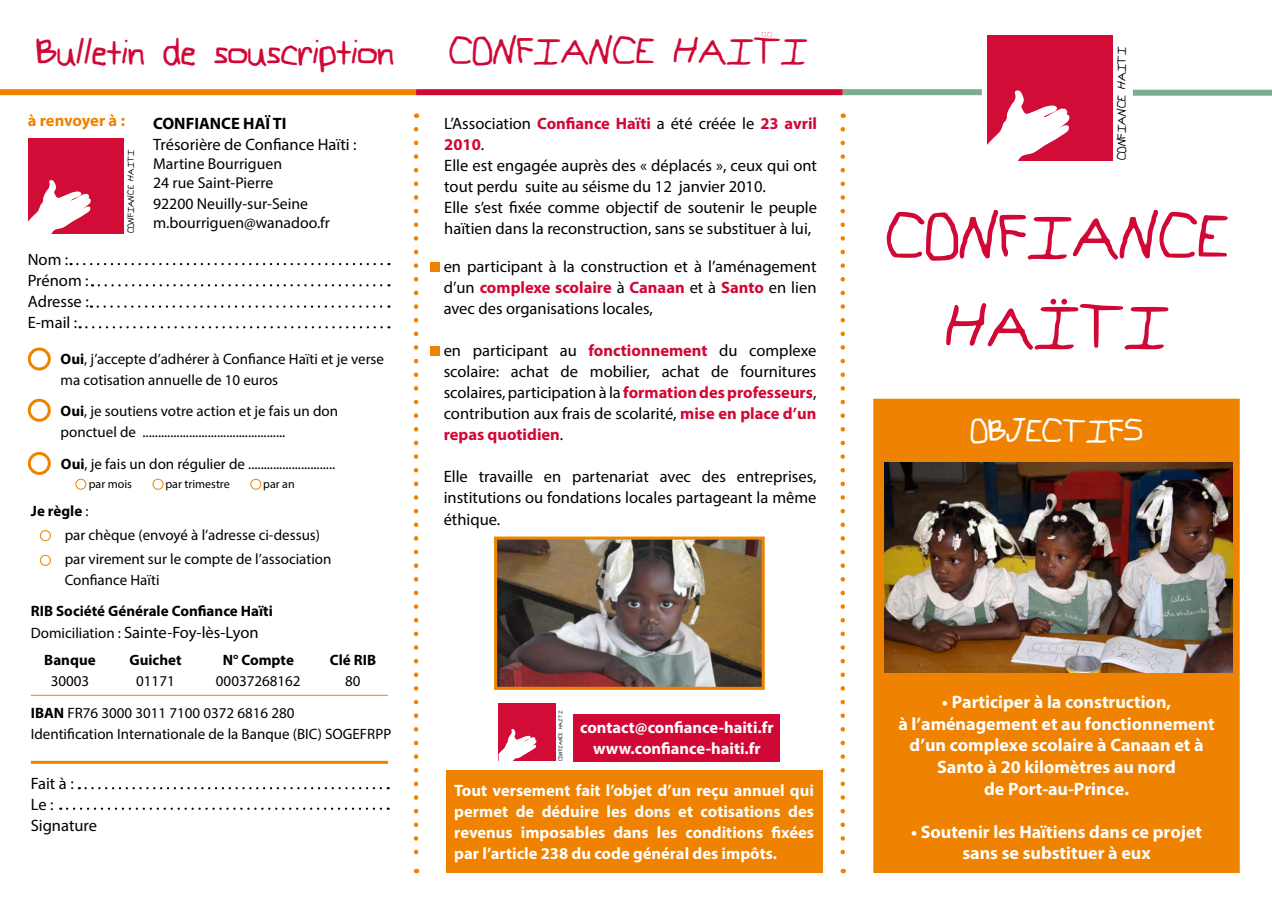
<style>
.page{position:relative;width:1272px;height:902px;background:#fff}
.page>*{position:absolute;margin:0;border:0;box-sizing:border-box;transform-origin:0 0}
.t1{font:75px/90px "Kindergarten";color:#d10836;text-align:center}
.t2{font:45px "Kindergarten";color:#d10836}
.t3{font:39px "Kindergarten";color:#fff}
.t4{font:700 18px/21.6px "Myriad Pro";color:#fff;text-align:center}
.t5{font:16.5px/21px "Myriad Pro";color:#000}
.t6{font:700 16.5px/21px "Myriad Pro";color:#fff;text-align:justify}
.t7{font:700 16.5px "Myriad Pro";color:#000}
.t8{font:700 16.5px "Myriad Pro";letter-spacing:-.01em;color:#ef8200}
.t9{font:15.75px/18.9px "Myriad Pro";color:#000}
.t10{font:15px/21px "Myriad Pro";color:#000}
.t11{font:700 15px "Myriad Pro";color:#000}
.t12{font:14.25px "Kindergarten";color:#000}
.t13{font:12px "Myriad Pro";color:#000}
.t14{font:10.5px "Kindergarten";color:#000}
.t15{font:6.3px "Kindergarten";color:#000}
.s1{font-weight:700}
.s2{font-size:15px}
.s3{font-weight:700;color:#d10836}
</style>
<div class="page">
<div style="left:873px;top:398px;width:366px;height:474px;background:#ef8200;border:3px solid #ef8200"></div>
<svg style="left:414px;top:129px;width:4px;height:744px"></svg>
<svg style="left:840px;top:129px;width:5px;height:744px"></svg>
<div style="left:986px;top:35px;width:126px;height:126px;background:#d10c37"></div>
<svg style="left:986px;top:90px;width:83px;height:71px"></svg>
<img style="left:884px;top:463px;width:348px;height:209px">
<div style="left:430px;top:262px;width:10px;height:10px;background:#ef8200"></div>
<div style="left:430px;top:346px;width:10px;height:10px;background:#ef8200"></div>
<img style="left:498px;top:540px;width:262px;height:145px">
<div style="left:494px;top:536px;width:270px;height:153px;border:3px solid #ef8200"></div>
<div style="left:446px;top:770px;width:376px;height:102px;background:#ef8200"></div>
<div style="left:28px;top:138px;width:96px;height:95px;background:#d10c37"></div>
<svg style="left:28px;top:180px;width:63px;height:54px"></svg>
<svg style="left:71px;top:263px;width:318px;height:2px"></svg>
<svg style="left:99px;top:284px;width:290px;height:2px"></svg>
<svg style="left:98px;top:305px;width:291px;height:3px"></svg>
<svg style="left:80px;top:326px;width:309px;height:2px"></svg>
<div style="left:28px;top:347px;width:23px;height:23px;border:3px solid #ef8200;border-radius:50%"></div>
<div style="left:28px;top:398px;width:23px;height:23px;border:3px solid #ef8200;border-radius:50%"></div>
<div style="left:28px;top:452px;width:23px;height:23px;border:3px solid #ef8200;border-radius:50%"></div>
<div style="left:75px;top:479px;width:11px;height:10px;border:1px solid #ef8200;border-radius:50%"></div>
<div style="left:153px;top:479px;width:10px;height:10px;border:1px solid #ef8200;border-radius:50%"></div>
<div style="left:250px;top:479px;width:11px;height:10px;border:1px solid #ef8200;border-radius:50%"></div>
<div style="left:40px;top:530px;width:11px;height:11px;border:1px solid #ef8200;border-radius:50%"></div>
<div style="left:40px;top:555px;width:11px;height:10px;border:1px solid #ef8200;border-radius:50%"></div>
<hr style="left:31px;top:694px;width:357px;height:1px;background:#ef8200">
<hr style="left:31px;top:760px;width:357px;height:3px;background:#ef8200">
<svg style="left:86px;top:787px;width:303px;height:2px"></svg>
<svg style="left:67px;top:807px;width:322px;height:2px"></svg>
<div style="left:0;top:89px;width:416px;height:6px;background:#ef8200"></div>
<div style="left:1132px;top:90px;width:139px;height:6px;background:#7dab8f"></div>
<div style="left:416px;top:89px;width:426px;height:6px;background:#d10836"></div>
<div style="left:842px;top:89px;width:139px;height:6px;background:#7dab8f"></div>
<svg style="left:761px;top:31px;width:11px;height:6px"></svg>
<svg style="left:1050px;top:299px;width:17px;height:5px"></svg>
<div style="left:573px;top:714px;width:207px;height:47px;background:#d10836"></div>
<div style="left:498px;top:703px;width:58px;height:58px;background:#d10c37"></div>
<svg style="left:498px;top:729px;width:38px;height:32px"></svg>
<h2 class="t2" style="left:449px;top:35px;width:360px">CONFIANCE HAITI</h2>
<h2 class="t2" style="left:36px;top:36px;width:359px">Bulletin de souscription</h2>
<p class="t12" style="left:1116px;top:160px;width:115px;rotate:-90deg">CONFIANCE HAITI</p>
<p class="t8" style="left:28px;top:109px;width:99px">à renvoyer à :</p>
<p class="t7" style="left:153px;top:113px;width:135px">CONFIANCE HAÏ TI</p>
<p class="t5" style="left:153px;top:134px;width:205px">Trésorière de Confiance Haïti :</p>
<p class="t9" style="left:153px;top:154px;width:130px">Martine Bourriguen<br>24 rue Saint-Pierre</p>
<p class="t9" style="left:153px;top:194px;width:178px">92200 Neuilly-sur-Seine m.bourriguen@wanadoo.fr</p>
<p class="t5" style="left:28px;top:248px;width:62px">Nom :<br>Prénom :<br>Adresse :<br>E-mail :</p>
<p class="t10" style="left:61px;top:348px;width:325px"><span class="s1">Oui</span>, j’accepte d’adhérer à Confiance Haïti et je verse ma cotisation annuelle de 10 euros</p>
<p class="t10" style="left:61px;top:400px;width:279px"><span class="s1">Oui</span>, je soutiens votre action et je fais un don ponctuel de ..............................................</p>
<p class="t10" style="left:61px;top:453px;width:276px"><span class="s1">Oui</span>, je fais un don régulier de ............................</p>
<p class="t13" style="left:89px;top:476px;width:45px">par mois</p>
<p class="t13" style="left:165px;top:476px;width:66px">par trimestre</p>
<p class="t13" style="left:263px;top:476px;width:33px">par an</p>
<p class="t10" style="left:65px;top:499px;width:257px;line-height:23.2px;text-indent:-34px"><span class="s1">Je règle</span> :<br>par chèque (envoyé à l’adresse ci-dessus)</p>
<p class="t10" style="left:65px;top:548px;width:268px">par virement sur le compte de l’association<br>Confiance Haïti</p>
<p class="t11" style="left:31px;top:601px;width:243px">RIB Société Générale Confiance Haïti</p>
<p class="t5" style="left:31px;top:621px;width:229px"><span class="s2">Domiciliation :</span> Sainte-Foy-lès-Lyon</p>
<p class="t5" style="left:444px;top:113px;width:374px">L’Association <span class="s3">Confiance Haïti</span> a été créée le <span class="s3">23 avril 2010</span>.<br>Elle est engagée auprès des « déplacés », ceux qui ont tout perdu suite au séisme du 12 janvier 2010.<br>Elle s’est fixée comme objectif de soutenir le peuple haïtien dans la reconstruction, sans se substituer à lui,</p>
<p class="t5" style="left:443px;top:256px;width:374px;text-align:justify">en participant à la construction et à l’aménagement d’un <span class="s3">complexe scolaire</span> à <span class="s3">Canaan</span> et à <span class="s3">Santo</span> en lien avec des organisations locales,</p>
<p class="t5" style="left:443px;top:340px;width:374px;text-align:justify">en participant au <span class="s3">fonctionnement</span> du complexe scolaire: achat de mobilier, achat de fournitures scolaires, participation à la <span class="s3">formation des professeurs</span>, contribution aux frais de scolarité, <span class="s3">mise en place d’un repas quotidien</span>.</p>
<p class="t5" style="left:443px;top:466px;width:374px;text-align:justify">Elle travaille en partenariat avec des entreprises, institutions ou fondations locales partageant la même éthique.</p>
<p class="t14" style="left:127px;top:233px;width:85px;rotate:-90deg">CONFIANCE HAITI</p>
<h1 class="t1" style="left:886px;top:195px;width:344px">CONFIANCE<br>HAITI</h1>
<h3 class="t3" style="left:970px;top:417px;width:174px">OBJECTIFS</h3>
<p class="t11" style="left:44px;top:649px;width:53px">Banque</p>
<p class="t10" style="left:51px;top:670px;width:40px">30003</p>
<p class="t11" style="left:129px;top:649px;width:54px">Guichet</p>
<p class="t10" style="left:136px;top:670px;width:40px">01171</p>
<p class="t11" style="left:223px;top:649px;width:73px">N° Compte</p>
<p class="t10" style="left:216px;top:670px;width:86px">00037268162</p>
<p class="t11" style="left:330px;top:649px;width:48px">Clé RIB</p>
<p class="t10" style="left:345px;top:670px;width:17px">80</p>
<p class="t10" style="left:31px;top:702px;width:362px"><span class="s1">IBAN</span> FR76 3000 3011 7100 0372 6816 280<br>Identification Internationale de la Banque (BIC) SOGEFRPP</p>
<p class="t5" style="left:31px;top:773px;width:68px">Fait à :<br>Le :<br>Signature</p>
<p class="t15" style="left:558px;top:760px;width:52px;rotate:-90deg">CONFIANCE HAITI</p>
<p class="t6" style="left:580px;top:716px;width:195px;text-align:center">contact@confiance-haiti.fr www.confiance-haiti.fr</p>
<p class="t6" style="left:454px;top:779px;width:361px">Tout versement fait l’objet d’un reçu annuel qui permet de déduire les dons et cotisations des revenus imposables dans les conditions fixées par l’article 238 du code général des impôts.</p>
<p class="t4" style="left:898px;top:690px;width:318px">• Participer à la construction,<br>à l’aménagement et au fonctionnement d’un complexe scolaire à Canaan et à<br>Santo à 20 kilomètres au nord<br>de Port-au-Prince.</p>
<p class="t4" style="left:911px;top:820px;width:292px">• Soutenir les Haïtiens dans ce projet sans se substituer à eux</p>
</div>
